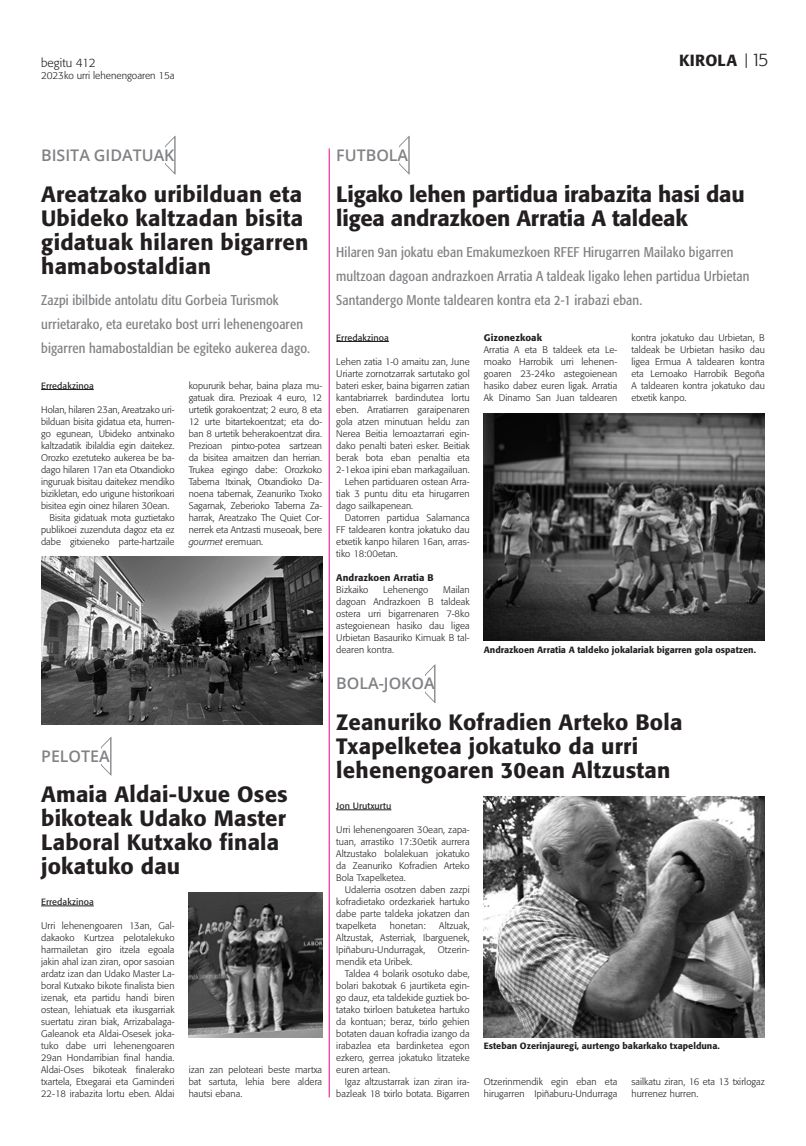
<style>
.page{position:relative;width:806px;height:1146px;background:#fff}
.page>*{position:absolute;margin:0;border:0;box-sizing:border-box;transform-origin:0 0}
.Titularra_16{font:500 22px/24px "Formata";letter-spacing:.01em;color:#231f20}
.Titularra_16-2{font:500 22px/24px "Formata";letter-spacing:-.01em;color:#231f20}
.Titularra_16-3{font:300 18px "Formata";color:#231f20}
.azpisaila_herriak_ki{font:600 16px "Open Sans";color:#808285}
.Titularra_16-4{font:500 16px "Formata";letter-spacing:.01em;color:#231f20}
.Testua{font:condensed 14px/24px "Formata";letter-spacing:.01em;color:#808285}
.t1{font:300 12px "Formata";color:#231f20}
.t2{font:300 10px "Formata";color:#231f20}
.Testua-2{font:300 9.5px/12px "Formata";letter-spacing:.01em;color:#231f20;text-align:justify}
.Testua-3{font:500 9.5px "Formata";letter-spacing:.01em;color:#231f20}
.Testua-4{font:500 9px "Formata";color:#231f20}
.TItularra_18{font:9px "Formata";letter-spacing:.01em;color:#231f20}
.s1{font-style:italic}
</style>
<div class="page">
<svg style="left:745px;top:53px;width:1px;height:15px"></svg>
<svg style="left:165px;top:136px;width:10px;height:38px"></svg>
<hr style="left:41px;top:389px;width:53px;height:1px;background:#231f20">
<hr style="left:329px;top:148px;width:1px;height:949px;background:#ed028c">
<img style="left:41px;top:556px;width:281px;height:168px">
<svg style="left:399px;top:136px;width:10px;height:38px"></svg>
<hr style="left:336px;top:341px;width:52px;height:1px;background:#231f20">
<img style="left:483px;top:413px;width:281px;height:227px">
<svg style="left:425px;top:664px;width:10px;height:39px"></svg>
<hr style="left:336px;top:809px;width:55px;height:1px;background:#231f20">
<img style="left:483px;top:796px;width:281px;height:240px">
<svg style="left:101px;top:737px;width:10px;height:38px"></svg>
<hr style="left:41px;top:905px;width:53px;height:1px;background:#231f20">
<img style="left:189px;top:892px;width:133px;height:144px">
<p class="t1" style="left:41px;top:56px;width:56px">begitu 412</p>
<p class="Titularra_16-4" style="left:678px;top:50px;width:59px">KIROLA</p>
<p class="Titularra_16-3" style="left:750px;top:49px;width:19px">15</p>
<p class="t2" style="left:41px;top:70px;width:135px">2023ko urri lehenengoaren 15a</p>
<p class="azpisaila_herriak_ki" style="left:41px;top:144px;width:135px">BISITA GIDATUAK</p>
<p class="Titularra_16" style="left:41px;top:182px;width:268px">Areatzako uribilduan eta<br>Ubideko kaltzadan bisita gidatuak hilaren bigarren hamabostaldian</p>
<p class="Testua" style="left:41px;top:288px;width:270px">Zazpi ibilbide antolatu ditu Gorbeia Turismok urrietarako, eta euretako bost urri lehenengoaren bigarren hamabostaldian be egiteko aukerea dago.</p>
<p class="TItularra_18" style="left:41px;top:380px;width:54px">Erredakzinoa</p>
<p class="Testua-2" style="left:189px;top:379px;width:135px">kopururik behar, baina plaza mu&shy;gatuak dira. Prezioak 4 euro, 12 urtetik gorakoentzat; 2 euro, 8 eta 12 urte bitartekoentzat; eta do&shy;ban 8 urtetik beherakoentzat dira.<br>Prezioan pintxo-potea sartzean da bisitea amaitzen dan herrian.<br>Trukea egingo dabe: Orozkoko Taberna Itxinak, Otxandioko Da&shy;noena tabernak, Zeanuriko Txoko Sagarnak, Zeberioko Taberna Za&shy;harrak, Areatzako The Quiet Cor&shy;nerrek eta Antzasti museoak, bere <span class="s1">gourmet</span> eremuan.</p>
<p class="Testua-2" style="left:41px;top:403px;width:135px">Holan, hilaren 23an, Areatzako uri&shy;bilduan bisita gidatua eta, hurren&shy;go egunean, Ubideko antxinako kaltzadatik ibilaldia egin daitekez.<br>Orozko ezetuteko aukerea be ba&shy;dago hilaren 17an eta Otxandioko inguruak bisitau daitekez mendiko bizikletan, edo urigune historikoari bisitea egin oinez hilaren 30ean.</p>
<p class="Testua-2" style="left:41px;top:511px;width:135px;text-indent:9px">Bisita gidatuak mota guztietako publikoei zuzenduta dagoz eta ez dabe gitxieneko parte-hartzaile</p>
<p class="azpisaila_herriak_ki" style="left:41px;top:744px;width:70px">PELOTEA</p>
<p class="Titularra_16" style="left:41px;top:782px;width:248px">Amaia Aldai-Uxue Oses bikoteak Udako Master<br>Laboral Kutxako finala jokatuko dau</p>
<p class="TItularra_18" style="left:41px;top:896px;width:54px">Erredakzinoa</p>
<p class="Testua-2" style="left:41px;top:919px;width:135px">Urri lehenengoaren 13an, Gal&shy;dakaoko Kurtzea pelotalekuko harmailetan giro itzela egoala jakin ahal izan ziran, opor sasoian ardatz izan dan Udako Master La&shy;boral Kutxako bikote finalista bien izenak, eta partidu handi biren ostean, lehiatuak eta ikusgarriak suertatu ziran biak, Arrizabalaga-Galeanok eta Aldai-Osesek joka&shy;tuko dabe urri lehenengoaren 29an Hondarribian final handia.<br>Aldai-Oses bikoteak finalerako txartela, Etxegarai eta Gaminderi 22-18 irabazita lortu eben. Aldai</p>
<p class="Testua-2" style="left:189px;top:1063px;width:135px">izan zan peloteari beste martxa bat sartuta, lehia bere aldera hautsi ebana.</p>
<p class="azpisaila_herriak_ki" style="left:336px;top:144px;width:73px">FUTBOLA</p>
<p class="Titularra_16-2" style="left:336px;top:182px;width:409px">Ligako lehen partidua irabazita hasi dau ligea andrazkoen Arratia A taldeak</p>
<p class="Testua" style="left:336px;top:240px;width:414px">Hilaren 9an jokatu eban Emakumezkoen RFEF Hirugarren Mailako bigarren multzoan dagoan andrazkoen Arratia A taldeak ligako lehen partidua Urbietan<br>Santandergo Monte taldearen kontra eta 2-1 irabazi eban.</p>
<p class="TItularra_18" style="left:336px;top:332px;width:54px">Erredakzinoa</p>
<p class="Testua-3" style="left:483px;top:331px;width:60px">Gizonezkoak</p>
<p class="Testua-2" style="left:483px;top:343px;width:135px">Arratia A eta B taldeek eta Le&shy;moako Harrobik urri lehenen&shy;goaren 23-24ko astegoienean hasiko dabez euren ligak. Arratia Ak Dinamo San Juan taldearen</p>
<p class="Testua-2" style="left:631px;top:331px;width:135px">kontra jokatuko dau Urbietan, B taldeak be Urbietan hasiko dau ligea Ermua A taldearen kontra eta Lemoako Harrobik Begoña A taldearen kontra jokatuko dau etxetik kanpo.</p>
<p class="Testua-2" style="left:336px;top:355px;width:135px">Lehen zatia 1-0 amaitu zan, June Uriarte zornotzarrak sartutako gol bateri esker, baina bigarren zatian kantabriarrek bardindutea lortu eben. Arratiarren garaipenaren gola atzen minutuan heldu zan Nerea Beitia lemoaztarrari egin&shy;dako penalti bateri esker. Beitiak berak bota eban penaltia eta 2-1ekoa ipini eban markagailuan.</p>
<p class="Testua-2" style="left:336px;top:475px;width:135px;text-indent:9px">Lehen partiduaren ostean Arra&shy;tiak 3 puntu ditu eta hirugarren dago sailkapenean.</p>
<p class="Testua-2" style="left:336px;top:511px;width:135px;text-indent:9px">Datorren partidua Salamanca FF taldearen kontra jokatuko dau etxetik kanpo hilaren 16an, arras&shy;tiko 18:00etan.</p>
<p class="Testua-3" style="left:336px;top:571px;width:99px">Andrazkoen Arratia B</p>
<p class="Testua-2" style="left:336px;top:583px;width:34px">Bizkaiko</p>
<p class="Testua-2" style="left:383px;top:583px;width:47px">Lehenengo</p>
<p class="Testua-2" style="left:336px;top:583px;width:135px;text-indent:107px">Mailan dagoan Andrazkoen B taldeak ostera urri bigarrenaren 7-8ko astegoienean hasiko dau ligea Urbietan Basauriko Kimuak B tal&shy;dearen kontra.</p>
<p class="Testua-4" style="left:483px;top:644px;width:273px">Andrazkoen Arratia A taldeko jokalariak bigarren gola ospatzen.</p>
<p class="azpisaila_herriak_ki" style="left:336px;top:672px;width:100px">BOLA-JOKOA</p>
<p class="Titularra_16" style="left:336px;top:710px;width:347px">Zeanuriko Kofradien Arteko Bola<br>Txapelketea jokatuko da urri lehenengoaren 30ean Altzustan</p>
<p class="TItularra_18" style="left:336px;top:800px;width:57px">Jon Urutxurtu</p>
<p class="Testua-2" style="left:336px;top:823px;width:135px">Urri lehenengoaren 30ean, zapa&shy;tuan, arrastiko 17:30etik aurrera Altzustako bolalekuan jokatuko da Zeanuriko Kofradien Arteko Bola Txapelketea.</p>
<p class="Testua-2" style="left:336px;top:883px;width:135px;text-indent:9px">Udalerria osotzen daben zazpi kofradietako ordezkariek hartuko dabe parte taldeka jokatzen dan txapelketa</p>
<p class="Testua-2" style="left:336px;top:919px;width:135px;text-indent:103px">Altzuak, Altzustak, Asterriak, Ibarguenek, Ipiñaburu-Undurragak,</p>
<p class="Testua-2" style="left:390px;top:919px;width:37px">honetan:</p>
<p class="Testua-2" style="left:437px;top:943px;width:33px">Otzerin-</p>
<p class="Testua-2" style="left:336px;top:955px;width:78px">mendik eta Uribek.</p>
<p class="Testua-2" style="left:336px;top:967px;width:135px;text-indent:9px">Taldea 4 bolarik osotuko dabe, bolari bakotxak 6 jaurtiketa egin&shy;go dauz, eta taldekide guztiek bo&shy;tatako txirloen batuketea hartuko da kontuan; beraz, txirlo gehien botaten dauan kofradia izango da irabazlea eta bardinketea egon ezkero, gerrea jokatuko litzateke euren artean.</p>
<p class="Testua-2" style="left:336px;top:1075px;width:135px;text-align:right">Igaz altzustarrak izan ziran ira&shy;bazleak 18 txirlo botata. Bigarren</p>
<p class="Testua-4" style="left:483px;top:1040px;width:237px">Esteban Ozerinjauregi, aurtengo bakarkako txapelduna.</p>
<p class="Testua-2" style="left:483px;top:1075px;width:135px">Otzerinmendik egin eban eta hirugarren Ipiñaburu-Undurraga</p>
<p class="Testua-2" style="left:631px;top:1075px;width:135px">sailkatu ziran, 16 eta 13 txirlogaz hurrenez hurren.</p>
</div>
